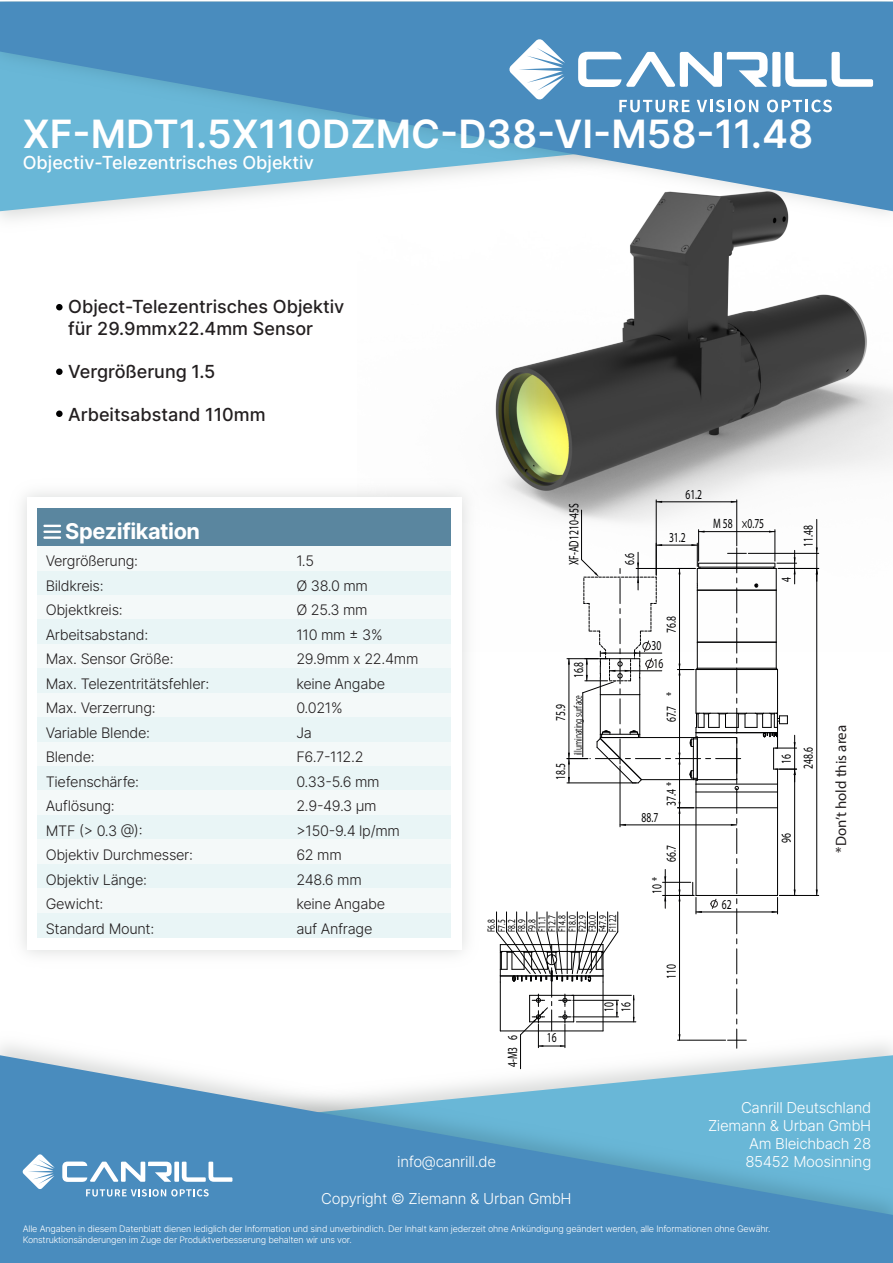
<style>
.page{position:relative;width:893px;height:1263px;background:#fff}
.page>*{position:absolute;margin:0;border:0;box-sizing:border-box;transform-origin:0 0}
.t1{font:600 39px "Inter";color:#fff}
.t2{font:700 21.75px "Inter";letter-spacing:-.02em;color:#fff}
.t3{font:500 18px/21.6px "Inter";color:#231f20}
.t4{font:500 18px "Inter";color:#fff}
.t5{font:300 15px/18px "Inter";letter-spacing:-.02em;color:#fff;text-align:right}
.t6{font:15px "Myriad Pro";color:#231f20}
.t7{font:300 14.55px/24.5px "Inter";letter-spacing:-.02em;color:#231f20}
.t8{font:13.65px/16.8px "Myriad Pro";color:#000001;scale:.7 1}
.t9{font:10.65px/10.1px "Myriad Pro";color:#000001;text-align:justify;scale:.7 1}
.t10{font:10.5px/10.1px "Myriad Pro";color:#000001;scale:.7 1}
.t11{font:9.75px "Koz Go Pr 6 N";color:#000001;scale:.7 1}
.t12{font:300 9px/10.8px "Inter";letter-spacing:-.02em;color:#fff}
</style>
<div class="page">
<svg style="left:0;top:2px;width:893px;height:209px;background:#62a5cc"></svg>
<svg style="left:0;top:1055px;width:893px;height:208px;background:#69a5cb"></svg>
<img style="left:358px;top:33px;width:535px;height:619px">
<svg style="left:22px;top:1154px;width:33px;height:35px"></svg>
<svg style="left:62px;top:1161px;width:170px;height:21px"></svg>
<svg style="left:86px;top:1189px;width:123px;height:7px"></svg>
<svg style="left:509px;top:39px;width:56px;height:61px"></svg>
<svg style="left:578px;top:52px;width:295px;height:35px"></svg>
<svg style="left:619px;top:100px;width:71px;height:12px"></svg>
<svg style="left:697px;top:100px;width:61px;height:12px"></svg>
<svg style="left:767px;top:100px;width:65px;height:12px"></svg>
<img style="left:22px;top:475px;width:462px;height:480px">
<div style="left:27px;top:497px;width:435px;height:453px;background:#fff"></div>
<div style="left:37px;top:508px;width:414px;height:38px;background:#5a869f"></div>
<div style="left:37px;top:546px;width:414px;height:25px;background:#f4f9f9"></div>
<div style="left:37px;top:571px;width:414px;height:24px;background:#e9f5f6"></div>
<div style="left:37px;top:595px;width:414px;height:25px;background:#f4f9f9"></div>
<div style="left:37px;top:620px;width:414px;height:24px;background:#e9f5f6"></div>
<div style="left:37px;top:644px;width:414px;height:25px;background:#f4f9f9"></div>
<div style="left:37px;top:669px;width:414px;height:24px;background:#e9f5f6"></div>
<div style="left:37px;top:693px;width:414px;height:24px;background:#f4f9f9"></div>
<div style="left:37px;top:717px;width:414px;height:25px;background:#e9f5f6"></div>
<div style="left:37px;top:742px;width:414px;height:24px;background:#f4f9f9"></div>
<div style="left:37px;top:766px;width:414px;height:25px;background:#e9f5f6"></div>
<div style="left:37px;top:791px;width:414px;height:24px;background:#f4f9f9"></div>
<div style="left:37px;top:815px;width:414px;height:25px;background:#e9f5f6"></div>
<div style="left:37px;top:840px;width:414px;height:24px;background:#f4f9f9"></div>
<div style="left:37px;top:864px;width:414px;height:24px;background:#e9f5f6"></div>
<div style="left:37px;top:888px;width:414px;height:25px;background:#f4f9f9"></div>
<div style="left:37px;top:913px;width:414px;height:24px;background:#e9f5f6"></div>
<svg style="left:43px;top:525px;width:18px;height:14px"></svg>
<div style="left:56px;top:304px;width:7px;height:6px;background:#000001;border-radius:50%"></div>
<div style="left:56px;top:368px;width:7px;height:7px;background:#000001;border-radius:50%"></div>
<div style="left:56px;top:410px;width:7px;height:7px;background:#000001;border-radius:50%"></div>
<hr style="left:520px;top:1035px;width:1px;height:34px;background:#000001">
<hr style="left:748px;top:553px;width:71px;height:1px;background:#000001">
<hr style="left:816px;top:519px;width:1px;height:34px;background:#000001">
<hr style="left:736px;top:500px;width:1px;height:46px;background:#000001">
<hr style="left:656px;top:500px;width:1px;height:75px;background:#000001">
<hr style="left:656px;top:502px;width:81px;height:1px;background:#000001">
<hr style="left:698px;top:530px;width:1px;height:31px;background:#000001">
<hr style="left:775px;top:530px;width:1px;height:31px;background:#000001">
<hr style="left:699px;top:531px;width:76px;height:1px;background:#000001">
<svg style="left:816px;top:547px;width:2px;height:34px"></svg>
<hr style="left:779px;top:895px;width:40px;height:1px;background:#000001">
<hr style="left:778px;top:568px;width:41px;height:1px;background:#000001">
<hr style="left:816px;top:568px;width:1px;height:327px;background:#000001">
<hr style="left:581px;top:510px;width:1px;height:50px;background:#000001">
<svg style="left:496px;top:543px;width:301px;height:505px"></svg>
<h1 class="t1" style="left:23px;top:105px;width:792px">XF-MDT1.5X110DZMC-D38-VI-M58-11.48</h1>
<p class="t4" style="left:23px;top:149px;width:293px">Objectiv-Telezentrisches Objektiv</p>
<p class="t3" style="left:68px;top:295px;width:278px">Object-Telezentrisches Objektiv für 29.9mmx22.4mm Sensor</p>
<p class="t3" style="left:68px;top:360px;width:149px">Vergrößerung 1.5</p>
<p class="t3" style="left:68px;top:403px;width:199px">Arbeitsabstand 110mm</p>
<h2 class="t2" style="left:65px;top:516px;width:136px">Spezifikation</h2>
<p class="t7" style="left:46px;top:548px;width:165px">Vergrößerung:<br>Bildkreis:<br>Objektkreis:<br>Arbeitsabstand:<br>Max. Sensor Größe:<br>Max. Telezentritätsfehler:<br>Max. Verzerrung:<br>Variable Blende:<br>Blende:<br>Tiefenschärfe:</p>
<p class="t7" style="left:296px;top:548px;width:123px">1.5<br>Ø 38.0 mm<br>Ø 25.3 mm<br>110 mm ± 3%<br>29.9mm x 22.4mm keine Angabe<br>0.021%<br>Ja<br>F6.7-112.2<br>0.33-5.6 mm</p>
<p class="t7" style="left:46px;top:794px;width:149px">Auflösung:<br>MTF (&gt; 0.3 @):<br>Objektiv Durchmesser:<br>Objektiv Länge:<br>Gewicht:<br>Standard Mount:</p>
<p class="t7" style="left:296px;top:793px;width:105px">2.9-49.3 μm &gt;150-9.4 lp/mm<br>62 mm<br>248.6 mm keine Angabe auf Anfrage</p>
<p class="t8" style="left:565px;top:565px;width:91px;rotate:-90deg">XF-AD1210-45S</p>
<p class="t8" style="left:621px;top:565px;width:18px;rotate:-90deg">6.6</p>
<p class="t8" style="left:685px;top:485px;width:25px">61.2</p>
<p class="t8" style="left:669px;top:529px;width:25px">31.2</p>
<p class="t8" style="left:713px;top:515px;width:74px">M 58 ×0.75</p>
<p class="t8" style="left:662px;top:632px;width:25px;rotate:-90deg">76.8</p>
<p class="t8" style="left:651px;top:637px;width:16px">30</p>
<p class="t8" style="left:552px;top:721px;width:25px;rotate:-90deg">75.9</p>
<p class="t8" style="left:552px;top:780px;width:25px;rotate:-90deg">18.5</p>
<p class="t8" style="left:570px;top:678px;width:25px;rotate:-90deg">16.8</p>
<p class="t8" style="left:654px;top:654px;width:16px">16</p>
<p class="t11" style="left:573px;top:755px;width:88px;rotate:-90deg">illuminating surface</p>
<p class="t8" style="left:662px;top:722px;width:44px;rotate:-90deg">67.7 *</p>
<p class="t8" style="left:642px;top:808px;width:25px">88.7</p>
<p class="t8" style="left:662px;top:805px;width:36px;rotate:-90deg">37.4 *</p>
<p class="t8" style="left:662px;top:862px;width:25px;rotate:-90deg">66.7</p>
<p class="t8" style="left:648px;top:894px;width:26px;rotate:-90deg">10 *</p>
<p class="t9" style="left:486px;top:932px;width:20px;rotate:-90deg">F6.8<br>F7.5<br>F8.2<br>F8.9<br>F9.8</p>
<p class="t10" style="left:537px;top:932px;width:28px;rotate:-90deg">F11.1<br>F12.7<br>F14.8<br>F18.0<br>F22.9<br>F30.0<br>F47.9<br>F112.2</p>
<p class="t8" style="left:504px;top:1067px;width:47px;rotate:-90deg">4-M3 6</p>
<p class="t8" style="left:547px;top:1029px;width:16px">16</p>
<p class="t8" style="left:600px;top:1012px;width:16px;rotate:-90deg">10<br>16</p>
<p class="t8" style="left:662px;top:979px;width:23px;rotate:-90deg">110</p>
<p class="t8" style="left:722px;top:895px;width:16px">62</p>
<p class="t8" style="left:778px;top:582px;width:9px;rotate:-90deg">4</p>
<p class="t8" style="left:800px;top:547px;width:32px;rotate:-90deg">11.48</p>
<p class="t8" style="left:778px;top:764px;width:16px;rotate:-90deg">16</p>
<p class="t8" style="left:800px;top:769px;width:32px;rotate:-90deg">248.6</p>
<p class="t8" style="left:778px;top:843px;width:16px;rotate:-90deg">96</p>
<p class="t6" style="left:832px;top:853px;width:129px;rotate:-90deg">*Don’t hold this area</p>
<p class="t5" style="left:397px;top:1152px;width:100px">info@canrill.de</p>
<p class="t5" style="left:321px;top:1189px;width:252px">Copyright © Ziemann &amp; Urban GmbH</p>
<p class="t5" style="left:708px;top:1098px;width:165px">Canrill Deutschland<br>Ziemann &amp; Urban GmbH<br>Am Bleichbach 28<br>85452 Moosinning</p>
<p class="t12" style="left:23px;top:1223px;width:749px">Alle Angaben in diesem Datenblatt dienen lediglich der Information und sind unverbindlich. Der Inhalt kann jederzeit ohne Ankündigung geändert werden, alle Informationen ohne Gewähr.<br>Konstruktionsänderungen im Zuge der Produktverbesserung behalten wir uns vor.</p>
</div>
